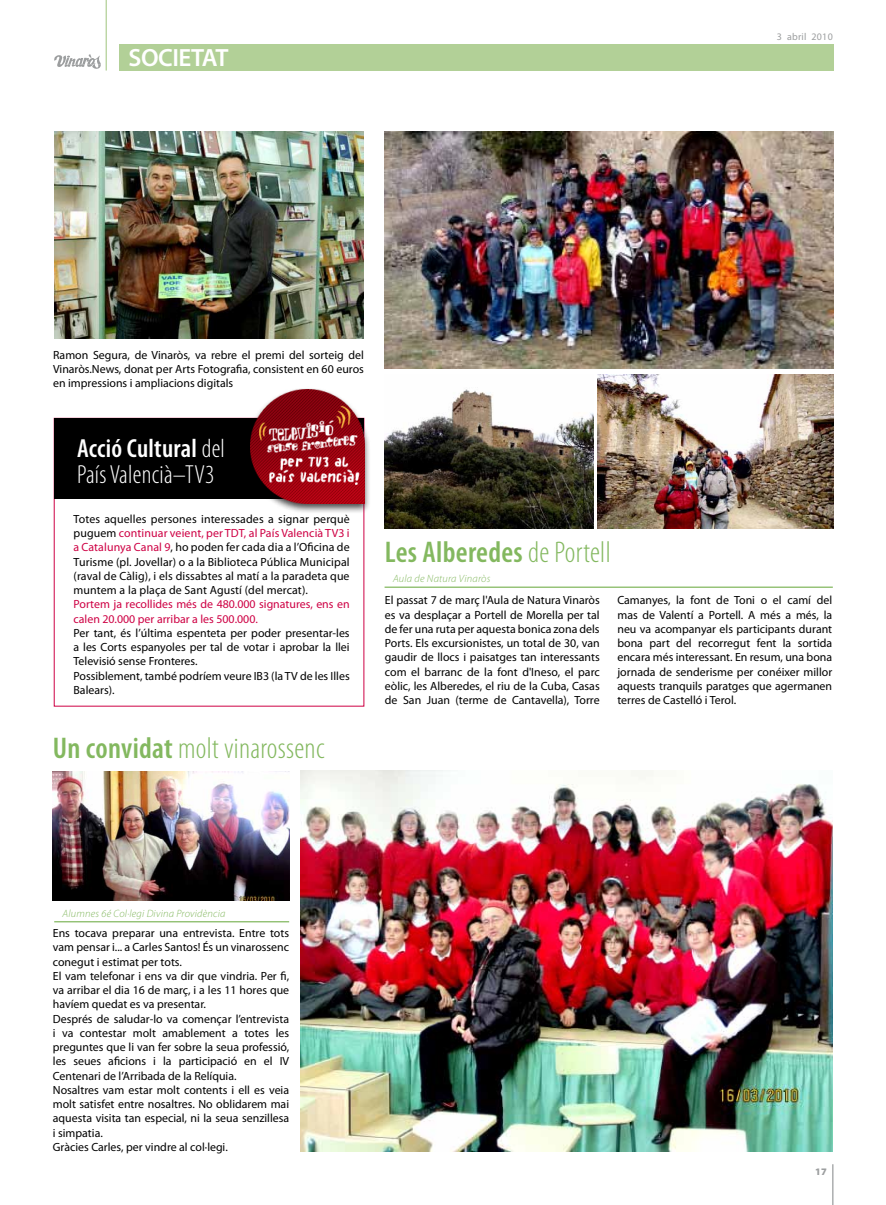
<style>
.page{position:relative;width:886px;height:1205px;background:#fff}
.page>*{position:absolute;margin:0;border:0;box-sizing:border-box;transform-origin:0 0}
.t1{font:300 condensed 30px "Myriad Pro";letter-spacing:.01em;color:#83b85f}
.t2{font:600 condensed 30px "Myriad Pro";letter-spacing:.01em;color:#83b85f}
.t3{font:300 condensed 26.25px/26.2px "Myriad Pro";letter-spacing:.01em;color:#fff}
.t4{font:600 25px "Myriad Pro";letter-spacing:-.02em;color:#fff}
.t5{font:11.88px/14.2px "Myriad Pro";color:#000;text-align:justify}
.t6{font:11.88px/14.2px "Myriad Pro";color:#ce0044}
.t7{font:italic 300 10.62px "Myriad Pro";letter-spacing:.02em;color:#83b85f}
.t8{font:10px "Myriad Pro";letter-spacing:.025em;color:#9c9e9f}
.t9{font:900 10px "Myriad Pro";color:#9c9e9f}
.s1{font-weight:600}
.s2{color:#ce0044}
.s3{font-weight:300}
</style>
<div class="page">
<hr style="left:832px;top:1164px;width:1px;height:41px;background:#9c9e9f">
<svg style="left:54px;top:54px;width:47px;height:15px"></svg>
<hr style="left:106px;top:0;width:1px;height:71px;background:#b2d097">
<div style="left:119px;top:44px;width:714px;height:27px;background:#b2d097"></div>
<img style="left:597px;top:374px;width:236px;height:154px">
<img style="left:384px;top:389px;width:210px;height:139px">
<img style="left:384px;top:132px;width:449px;height:237px">
<hr style="left:384px;top:586px;width:449px;height:2px;background:#83b85f">
<hr style="left:54px;top:921px;width:235px;height:1px;background:#83b85f">
<img style="left:54px;top:132px;width:310px;height:206px">
<img style="left:301px;top:770px;width:531px;height:381px">
<img style="left:53px;top:771px;width:236px;height:129px">
<div style="left:54px;top:418px;width:310px;height:81px;background:#000"></div>
<div style="left:244px;top:386px;width:127px;height:128px;background:#000;opacity:.75"></div>
<img style="left:250px;top:390px;width:114px;height:114px">
<h3 class="t4" style="left:129px;top:42px;width:101px">SOCIETAT</h3>
<p class="t8" style="left:777px;top:31px;width:57px">3 abril 2010</p>
<p class="t5" style="left:53px;top:347px;width:312px">Ramon Segura, de Vinaròs, va rebre el premi del sorteig del Vinaròs.News, donat per Arts Fotografia, consistent en 60 euros en impressions i ampliacions digitals</p>
<h2 class="t3" style="left:77px;top:435px;width:149px"><span class="s1">Acció Cultural</span> del<br>País Valencià–TV3</h2>
<p class="t5" style="left:74px;top:511px;width:278px">Totes aquelles persones interessades a signar perquè puguem <span class="s2">continuar veient, per TDT, al País Valencià TV3 i a Catalunya Canal 9</span>, ho poden fer cada dia a l’Oficina de Turisme (pl. Jovellar) o a la Biblioteca Pública Municipal (raval de Càlig), i els dissabtes al matí a la paradeta que muntem a la plaça de Sant Agustí (del mercat).</p>
<p class="t6" style="left:74px;top:597px;width:278px">Portem ja recollides més de 480.000 signatures, ens en calen 20.000 per arribar a les 500.000.</p>
<p class="t5" style="left:74px;top:625px;width:278px;text-align:left">Per tant, és l’última espenteta per poder presentar-les a les Corts espanyoles per tal de votar i aprobar la llei Televisió sense Fronteres.<br>Possiblement, també podríem veure IB3 (la TV de les Illes Balears).</p>
<h1 class="t1" style="left:53px;top:730px;width:273px"><span class="s1">Un convidat</span> molt vinarossenc</h1>
<h1 class="t2" style="left:385px;top:534px;width:227px">Les Alberedes <span class="s3">de Portell</span></h1>
<p class="t7" style="left:393px;top:572px;width:99px">Aula de Natura Vinaròs</p>
<p class="t5" style="left:385px;top:593px;width:216px">El passat 7 de març l'Aula de Natura Vinaròs es va desplaçar a Portell de Morella per tal de fer una ruta per aquesta bonica zona dels Ports. Els excursionistes, un total de 30, van gaudir de llocs i paisatges tan interessants com el barranc de la font d'Ineso, el parc eòlic, les Alberedes, el riu de la Cuba, Casas de San Juan (terme de Cantavella), Torre</p>
<p class="t5" style="left:617px;top:593px;width:216px">Camanyes, la font de Toni o el camí del mas de Valentí a Portell. A més a més, la neu va acompanyar els participants durant bona part del recorregut fent la sortida encara més interessant. En resum, una bona jornada de senderisme per conéixer millor aquests tranquils paratges que agermanen terres de Castelló i Terol.</p>
<p class="t7" style="left:63px;top:907px;width:164px">Alumnes 6é Col·legi Divina Providència</p>
<p class="t5" style="left:53px;top:926px;width:238px;text-align:left">Ens tocava preparar una entrevista. Entre tots vam pensar i... a Carles Santos! És un vinarossenc conegut i estimat per tots.<br>El vam telefonar i ens va dir que vindria. Per fi, va arribar el dia 16 de març, i a les 11 hores que havíem quedat es va presentar.<br>Després de saludar-lo va començar l’entrevista i va contestar molt amablement a totes les preguntes que li van fer sobre la seua professió, les seues aficions i la participació en el IV Centenari de l’Arribada de la Relíquia.<br>Nosaltres vam estar molt contents i ell es veia molt satisfet entre nosaltres. No oblidarem mai aquesta visita tan especial, ni la seua senzillesa i simpatia.<br>Gràcies Carles, per vindre al col·legi.</p>
<p class="t9" style="left:815px;top:1165px;width:13px">17</p>
</div>
